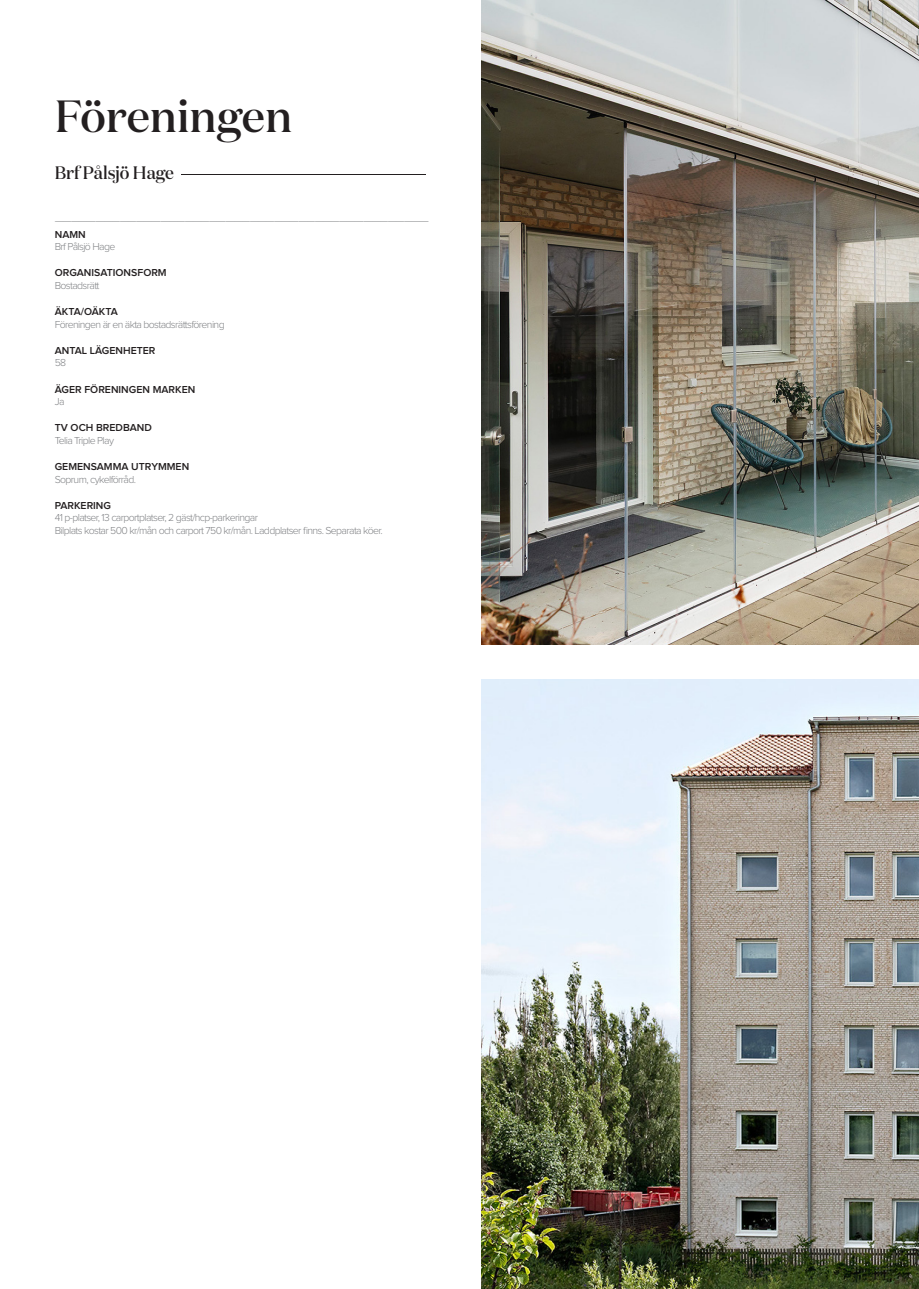
<style>
.page{position:relative;width:919px;height:1289px;background:#fff}
.page>*{position:absolute;margin:0;border:0;box-sizing:border-box;transform-origin:0 0}
.t1{font:500 45px "Domaine Disp";color:#231f20}
.t2{font:500 18px "Domaine Disp";color:#231f20;scale:.95 1}
.t3{font:300 10.5px/12.6px "Proxima Nova";letter-spacing:-.06em;color:#808285}
.t4{font:600 10.5px "Proxima Nova";color:#231f20}
</style>
<div class="page">
<hr style="left:58px;top:174px;width:368px;height:1px;background:#231f20">
<div style="left:55px;top:159px;width:126px;height:39px;background:#fff"></div>
<img style="left:481px;top:0;width:437px;height:644px">
<img style="left:481px;top:679px;width:437px;height:609px">
<h1 class="t1" style="left:55px;top:88px;width:239px">Föreningen</h1>
<h2 class="t2" style="left:55px;top:161px;width:127px">Brf Pålsjö Hage</h2>
<p class="t3" style="left:55px;top:214px;width:375px">——————————————————————————————————————————————</p>
<p class="t4" style="left:55px;top:229px;width:32px">NAMN</p>
<p class="t3" style="left:55px;top:241px;width:62px">Brf Pålsjö Hage</p>
<p class="t4" style="left:55px;top:268px;width:113px">ORGANISATIONSFORM</p>
<p class="t3" style="left:55px;top:279px;width:46px">Bostadsrätt</p>
<p class="t4" style="left:55px;top:307px;width:65px">ÄKTA/OÄKTA</p>
<p class="t3" style="left:55px;top:318px;width:171px">Föreningen är en äkta bostadsrättsförening</p>
<p class="t4" style="left:55px;top:345px;width:102px">ANTAL LÄGENHETER</p>
<p class="t3" style="left:55px;top:357px;width:13px">58</p>
<p class="t4" style="left:55px;top:384px;width:142px">ÄGER FÖRENINGEN MARKEN</p>
<p class="t3" style="left:55px;top:395px;width:11px">Ja</p>
<p class="t4" style="left:55px;top:423px;width:99px">TV OCH BREDBAND</p>
<p class="t3" style="left:55px;top:434px;width:61px">Telia Triple Play</p>
<p class="t4" style="left:55px;top:462px;width:136px">GEMENSAMMA UTRYMMEN</p>
<p class="t3" style="left:55px;top:473px;width:83px">Soprum, cykelförråd.</p>
<p class="t4" style="left:55px;top:500px;width:58px">PARKERING</p>
<p class="t3" style="left:55px;top:511px;width:329px">41 p‑platser, 13 carportplatser, 2 gäst/hcp-parkeringar<br>Bilplats kostar 500 kr/mån och carport 750 kr/mån. Laddplatser finns. Separata köer.</p>
</div>
